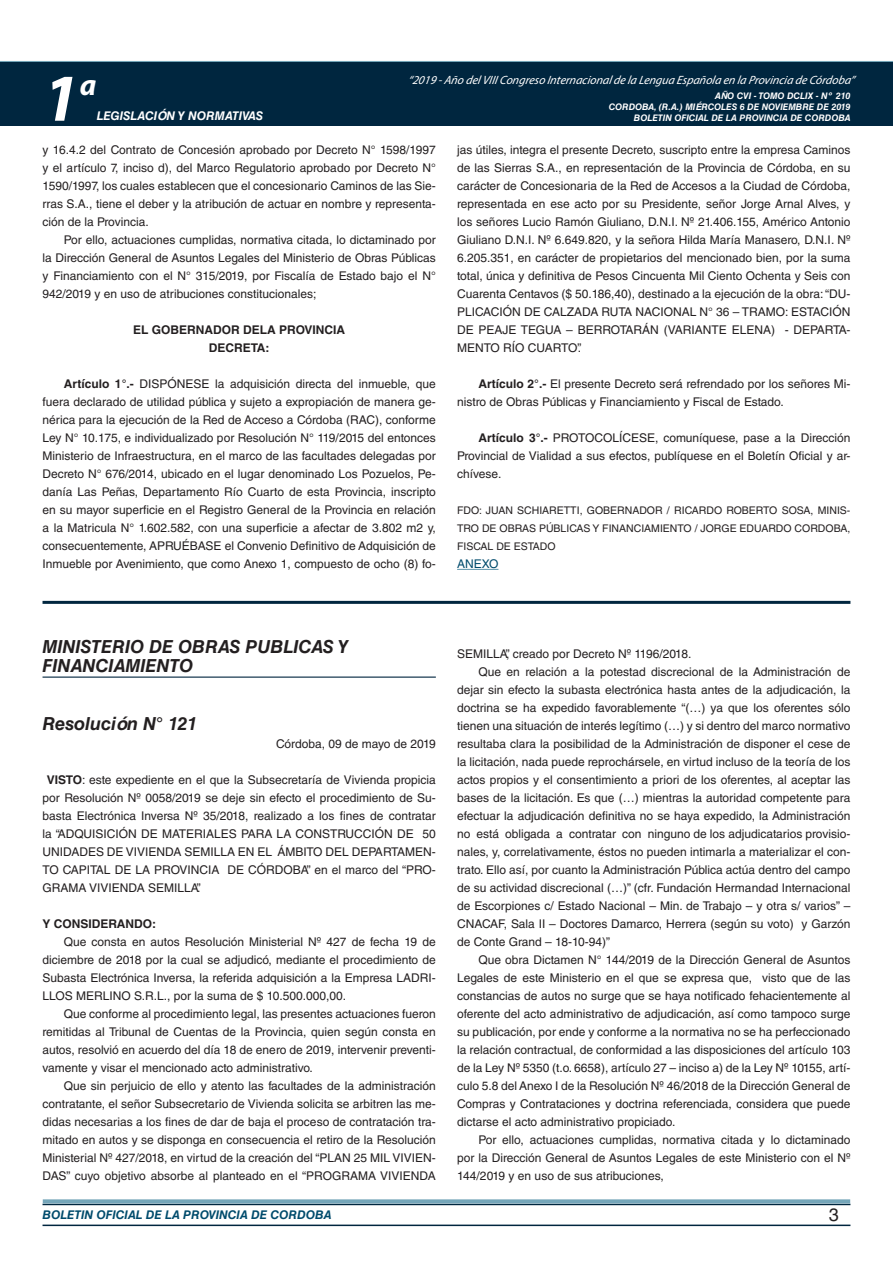
<style>
.page{position:relative;width:893px;height:1263px;background:#fff}
.page>*{position:absolute;margin:0;border:0;box-sizing:border-box;transform-origin:0 0}
.t1{font:italic 700 67.5px "Myriad Pro";color:#fff}
.t2{font:italic 700 30px "Myriad Pro";color:#fff}
.t3{font:italic 700 18px/19.5px "Helvetica LT Std";color:#231f20}
.t4{font:18px "Helvetica LT Std";color:#231f20}
.t5{font:12px/18px "Helvetica LT Std";color:#231f20;text-align:justify}
.t6{font:italic 12px "Myriad Pro";color:#fff}
.t7{font:700 12px/18px "Helvetica LT Std";color:#231f20;text-align:center}
.t8{font:italic 700 12px "Helvetica LT Std";color:#004b6c}
.t9{font:italic 700 12px "Helvetica LT Std";color:#fff}
.t10{font:12px "Helvetica LT Std";color:#004b6c}
.t11{font:10.5px/18px "Helvetica LT Std";color:#231f20;text-align:justify}
.t12{font:italic 700 9px/10.8px "Helvetica LT Std";color:#fff;text-align:right}
.s1{font-weight:700}
</style>
<div class="page">
<div style="left:0;top:61px;width:893px;height:6px;background:#73a5b8"></div>
<div style="left:0;top:62px;width:893px;height:64px;background:#00263f"></div>
<hr style="left:43px;top:1224px;width:807px;height:2px;background:#00263f">
<div style="left:42px;top:1198px;width:809px;height:8px;background:#fff;opacity:.75"></div>
<hr style="left:457px;top:569px;width:41px;height:1px;background:#5c93aa">
<hr style="left:43px;top:601px;width:807px;height:3px;background:#00263f">
<hr style="left:43px;top:676px;width:393px;height:2px;background:#00263f">
<h1 class="t1" style="left:43px;top:54px;width:38px">1</h1>
<h2 class="t2" style="left:80px;top:66px;width:18px">a</h2>
<p class="t9" style="left:97px;top:109px;width:168px">LEGISLACIÓN Y NORMATIVAS</p>
<p class="t6" style="left:408px;top:72px;width:448px">“2019 -Año delVIIICongreso Internacionalde la Lengua Esp añola en la Provincia de Córdoba”</p>
<p class="t12" style="left:609px;top:91px;width:243px">AÑO CVI - TOMO DCLIX - Nº 210<br>CORDOBA, (R.A.) MIÉRCOLES 6 DE NOVIEMBRE DE 2019<br>BOLETIN OFICIAL DE LA PROVINCIA DE CORDOBA</p>
<p class="t5" style="left:43px;top:141px;width:395px">y 16.4.2 del Contrato de Concesión aprobado por Decreto N° 1598/1997 y el artículo 7, inciso d), del Marco Regulatorio aprobado por Decreto N° 1590/1997, los cuales establecen que el concesionario Caminos de las Sie&shy;rras S.A., tiene el deber y la atribución de actuar en nombre y representa&shy;ción de la Provincia.</p>
<p class="t5" style="left:43px;top:231px;width:395px;text-indent:21px">Por ello, actuaciones cumplidas, normativa citada, lo dictaminado por la Dirección General de Asuntos Legales del Ministerio de Obras Públicas y Financiamiento con el N° 315/2019, por Fiscalía de Estado bajo el N° 942/2019 y en uso de atribuciones constitucionales;</p>
<p class="t7" style="left:133px;top:320px;width:213px">EL GOBERNADOR DELA PROVINCIA<br>DECRETA:</p>
<p class="t5" style="left:43px;top:375px;width:395px;text-indent:21px"><span class="s1">Artículo 1°.-</span> DISPÓNESE la adquisición directa del inmueble, que fuera declarado de utilidad pública y sujeto a expropiación de manera ge&shy;nérica para la ejecución de la Red de Acceso a Córdoba (RAC), conforme Ley N° 10.175, e individualizado por Resolución N° 119/2015 del entonces Ministerio de Infraestructura, en el marco de las facultades delegadas por Decreto N° 676/2014, ubicado en el lugar denominado Los Pozuelos, Pe&shy;danía Las Peñas, Departamento Río Cuarto de esta Provincia, inscripto en su mayor superficie en el Registro General de la Provincia en relación a la Matricula N° 1.602.582, con una superficie a afectar de 3.802 m2 y, consecuentemente, APRUÉBASE el Convenio Definitivo de Adquisición de Inmueble por Avenimiento, que como Anexo 1, compuesto de ocho (8) fo-</p>
<p class="t5" style="left:457px;top:141px;width:395px">jas útiles, integra el presente Decreto, suscripto entre la empresa Caminos de las Sierras S.A., en representación de la Provincia de Córdoba, en su carácter de Concesionaria de la Red de Accesos a la Ciudad de Córdoba, representada en ese acto por su Presidente, señor Jorge Arnal Alves, y los señores Lucio Ramón Giuliano, D.N.I. Nº 21.406.155, Américo Antonio Giuliano D.N.I. Nº 6.649.820, y la señora Hilda María Manasero, D.N.I. Nº 6.205.351, en carácter de propietarios del mencionado bien, por la suma total, única y definitiva de Pesos Cincuenta Mil Ciento Ochenta y Seis con Cuarenta Centavos ($ 50.186,40), destinado a la ejecución de la obra: “DU-PLICACIÓN DE CALZADA RUTA NACIONAL N° 36 – TRAMO: ESTACIÓN DE PEAJE TEGUA – BERROTARÁN (VARIANTE ELENA) - DEPARTA-MENTO RÍO CUARTO”.</p>
<p class="t5" style="left:457px;top:375px;width:395px;text-indent:21px"><span class="s1">Artículo 2°.-</span> El presente Decreto será refrendado por los señores Mi&shy;nistro de Obras Públicas y Financiamiento y Fiscal de Estado.</p>
<p class="t5" style="left:457px;top:429px;width:395px;text-indent:21px"><span class="s1">Artículo 3°.-</span> PROTOCOLÍCESE, comuníquese, pase a la Dirección Provincial de Vialidad a sus efectos, publíquese en el Boletín Oficial y ar&shy;chívese.</p>
<p class="t11" style="left:457px;top:501px;width:395px">FDO: JUAN SCHIARETTI, GOBERNADOR / RICARDO ROBERTO SOSA, MINIS-TRO DE OBRAS PÚBLICAS Y FINANCIAMIENTO / JORGE EDUARDO CORDOBA, FISCAL DE ESTADO</p>
<p class="t10" style="left:457px;top:557px;width:43px">ANEXO</p>
<h3 class="t3" style="left:43px;top:636px;width:307px">MINISTERIO DE OBRAS PUBLICAS Y<br>FINANCIAMIENTO</h3>
<h3 class="t3" style="left:43px;top:713px;width:156px">Resolución N° 121</h3>
<p class="t5" style="left:276px;top:735px;width:161px">Córdoba, 09 de mayo de 2019</p>
<p class="t5" style="left:43px;top:771px;width:395px;text-indent:4px"><span class="s1">VISTO</span>: este expediente en el que la Subsecretaría de Vivienda propicia por Resolución Nº 0058/2019 se deje sin efecto el procedimiento de Su&shy;basta Electrónica Inversa Nº 35/2018, realizado a los fines de contratar la “ADQUISICIÓN DE MATERIALES PARA LA CONSTRUCCIÓN DE 50<br>UNIDADES DE VIVIENDA SEMILLA EN EL ÁMBITO DEL DEPARTAMEN-TO CAPITAL DE LA PROVINCIA DE CÓRDOBA” en el marco del “PRO-GRAMA VIVIENDA SEMILLA”.</p>
<p class="t7" style="left:43px;top:914px;width:115px">Y CONSIDERANDO:</p>
<p class="t5" style="left:43px;top:933px;width:395px;text-indent:21px">Que consta en autos Resolución Ministerial Nº 427 de fecha 19 de diciembre de 2018 por la cual se adjudicó, mediante el procedimiento de Subasta Electrónica Inversa, la referida adquisición a la Empresa LADRI-LLOS MERLINO S.R.L., por la suma de $ 10.500.000,00.</p>
<p class="t5" style="left:43px;top:1005px;width:395px;text-indent:21px">Que conforme al procedimiento legal, las presentes actuaciones fueron remitidas al Tribunal de Cuentas de la Provincia, quien según consta en autos, resolvió en acuerdo del día 18 de enero de 2019, intervenir preventi&shy;vamente y visar el mencionado acto administrativo.</p>
<p class="t5" style="left:43px;top:1077px;width:395px;text-indent:21px">Que sin perjuicio de ello y atento las facultades de la administración contratante, el señor Subsecretario de Vivienda solicita se arbitren las me&shy;didas necesarias a los fines de dar de baja el proceso de contratación tra&shy;mitado en autos y se disponga en consecuencia el retiro de la Resolución Ministerial Nº 427/2018, en virtud de la creación del “PLAN 25 MIL VIVIEN-DAS” cuyo objetivo absorbe al planteado en el “PROGRAMA VIVIENDA</p>
<p class="t5" style="left:457px;top:645px;width:236px">SEMILLA”, creado por Decreto Nº 1196/2018.</p>
<p class="t5" style="left:478px;top:663px;width:374px">Que en relación a la potestad discrecional de la Administración de</p>
<p class="t5" style="left:457px;top:681px;width:395px">dejar sin efecto la subasta electrónica hasta antes de la adjudicación, la</p>
<p class="t5" style="left:457px;top:699px;width:395px">doctrina se ha expedido favorablemente “(…) ya que los oferentes sólo</p>
<p class="t5" style="left:457px;top:717px;width:395px">tienen una situación de interés legítimo (…) y si dentro del marco normativo</p>
<p class="t5" style="left:457px;top:735px;width:395px">resultaba clara la posibilidad de la Administración de disponer el cese de</p>
<p class="t5" style="left:457px;top:753px;width:395px">la licitación, nada puede reprochársele, en virtud incluso de la teoría de los</p>
<p class="t5" style="left:457px;top:771px;width:395px">actos propios y el consentimiento a priori de los oferentes, al aceptar las</p>
<p class="t5" style="left:457px;top:789px;width:395px">bases de la licitación. Es que (…) mientras la autoridad competente para</p>
<p class="t5" style="left:457px;top:807px;width:395px">efectuar la adjudicación definitiva no se haya expedido, la Administración</p>
<p class="t5" style="left:457px;top:825px;width:395px">no está obligada a contratar con ninguno de los adjudicatarios provisio-</p>
<p class="t5" style="left:457px;top:843px;width:395px">nales, y, correlativamente, éstos no pueden intimarla a materializar el con-</p>
<p class="t5" style="left:457px;top:861px;width:395px">trato. Ello así, por cuanto la Administración Pública actúa dentro del campo</p>
<p class="t5" style="left:457px;top:879px;width:395px">de su actividad discrecional (…)” (cfr. Fundación Hermandad Internacional</p>
<p class="t5" style="left:457px;top:897px;width:395px">de Escorpiones c/ Estado Nacional – Min. de Trabajo – y otra s/ varios” –</p>
<p class="t5" style="left:457px;top:915px;width:395px">CNACAF, Sala II – Doctores Damarco, Herrera (según su voto) y Garzón</p>
<p class="t5" style="left:457px;top:933px;width:155px">de Conte Grand – 18-10-94)”</p>
<p class="t5" style="left:478px;top:951px;width:374px">Que obra Dictamen N° 144/2019 de la Dirección General de Asuntos</p>
<p class="t5" style="left:457px;top:969px;width:395px">Legales de este Ministerio en el que se expresa que, visto que de las</p>
<p class="t5" style="left:457px;top:987px;width:395px">constancias de autos no surge que se haya notificado fehacientemente al</p>
<p class="t5" style="left:457px;top:1005px;width:395px">oferente del acto administrativo de adjudicación, así como tampoco surge</p>
<p class="t5" style="left:457px;top:1023px;width:395px">su publicación, por ende y conforme a la normativa no se ha perfeccionado</p>
<p class="t5" style="left:457px;top:1041px;width:395px">la relación contractual, de conformidad a las disposiciones del artículo 103</p>
<p class="t5" style="left:457px;top:1059px;width:395px">de la Ley Nº 5350 (t.o. 6658), artículo 27 – inciso a) de la Ley Nº 10155, artí-</p>
<p class="t5" style="left:457px;top:1077px;width:395px">culo 5.8 del Anexo I de la Resolución Nº 46/2018 de la Dirección General de</p>
<p class="t5" style="left:457px;top:1095px;width:395px">Compras y Contrataciones y doctrina referenciada, considera que puede</p>
<p class="t5" style="left:457px;top:1113px;width:220px">dictarse el acto administrativo propiciado.</p>
<p class="t5" style="left:478px;top:1131px;width:374px">Por ello, actuaciones cumplidas, normativa citada y lo dictaminado</p>
<p class="t5" style="left:457px;top:1149px;width:395px">por la Dirección General de Asuntos Legales de este Ministerio con el Nº</p>
<p class="t5" style="left:457px;top:1167px;width:208px">144/2019 y en uso de sus atribuciones,</p>
<p class="t8" style="left:43px;top:1208px;width:290px">BOLETIN OFICIAL DE LA PROVINCIA DE CORDOBA</p>
<h3 class="t4" style="left:829px;top:1204px;width:12px">3</h3>
</div>
